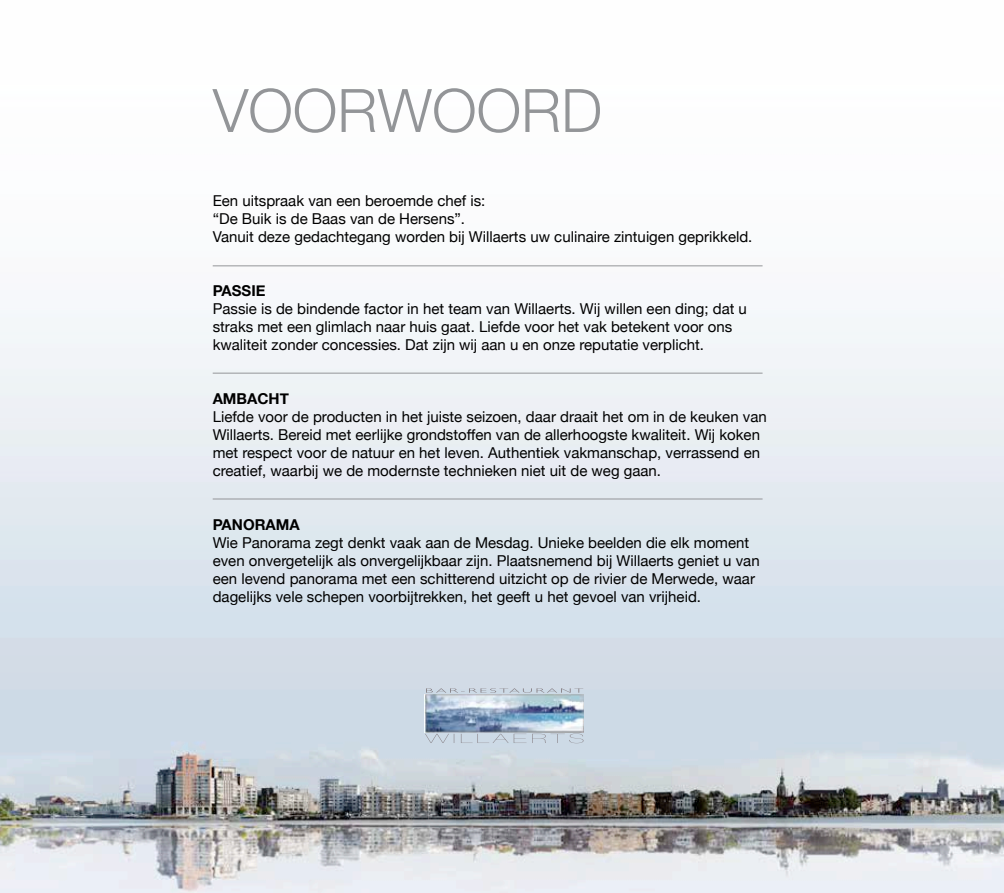
<style>
.page{position:relative;width:1004px;height:893px;background:#fff}
.page>*{position:absolute;margin:0;border:0;box-sizing:border-box;transform-origin:0 0}
.t1{font:300 60px "Helvetica Neue";color:#939598}
.t2{font:15px/18px "Helvetica Neue";color:#000}
.t3{font:700 15px "Helvetica Neue";color:#000}
</style>
<div class="page">
<img style="left:0;top:265px;width:1003px;height:628px">
<hr style="left:213px;top:265px;width:549px;height:1px;background:#939598">
<hr style="left:213px;top:373px;width:549px;height:1px;background:#939598">
<hr style="left:213px;top:499px;width:549px;height:1px;background:#939598">
<img style="left:424px;top:694px;width:159px;height:38px">
<svg style="left:425px;top:734px;width:158px;height:9px"></svg>
<svg style="left:426px;top:688px;width:157px;height:5px"></svg>
<h1 class="t1" style="left:213px;top:62px;width:391px">VOORWOORD</h1>
<p class="t2" style="left:213px;top:192px;width:541px">Een uitspraak van een beroemde chef is:<br>“De Buik is de Baas van de Hersens”.<br>Vanuit deze gedachtegang worden bij Willaerts uw culinaire zintuigen geprikkeld.</p>
<p class="t3" style="left:213px;top:278px;width:54px">PASSIE</p>
<p class="t2" style="left:213px;top:300px;width:535px">Passie is de bindende factor in het team van Willaerts. Wij willen een ding; dat u straks met een glimlach naar huis gaat. Liefde voor het vak betekent voor ons kwaliteit zonder concessies. Dat zijn wij aan u en onze reputatie verplicht.</p>
<p class="t3" style="left:213px;top:386px;width:78px">AMBACHT</p>
<p class="t2" style="left:213px;top:408px;width:555px">Liefde voor de producten in het juiste seizoen, daar draait het om in de keuken van Willaerts. Bereid met eerlijke grondstoffen van de allerhoogste kwaliteit. Wij koken met respect voor de natuur en het leven. Authentiek vakmanschap, verrassend en creatief, waarbij we de modernste technieken niet uit de weg gaan.</p>
<p class="t3" style="left:213px;top:512px;width:88px">PANORAMA</p>
<p class="t2" style="left:213px;top:534px;width:548px">Wie Panorama zegt denkt vaak aan de Mesdag. Unieke beelden die elk moment even onvergetelijk als onvergelijkbaar zijn. Plaatsnemend bij Willaerts geniet u van een levend panorama met een schitterend uitzicht op de rivier de Merwede, waar dagelijks vele schepen voorbijtrekken, het geeft u het gevoel van vrijheid.</p>
</div>
